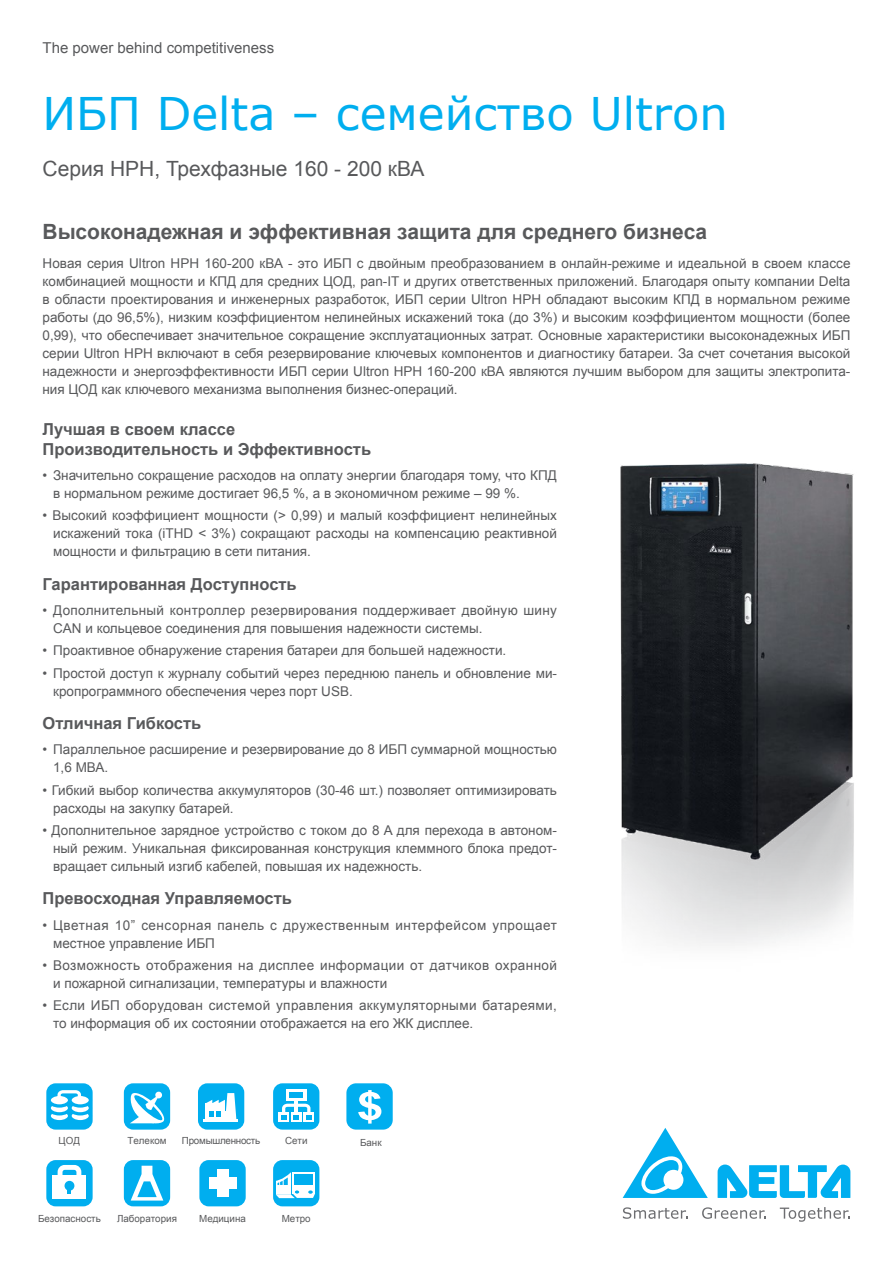
<style>
.page{position:relative;width:893px;height:1263px;background:#fff}
.page>*{position:absolute;margin:0;border:0;box-sizing:border-box;transform-origin:0 0}
.t1{font:45px "Verdana";color:#00aeef}
.t2{font:700 21px "Arial";color:#58595b}
.t3{font:21px "Arial";color:#58595b}
.t4{font:700 16.5px/19.5px "Arial";color:#58595b}
.t5{font:15px "Arial";color:#58595b}
.t6{font:13.5px/18px "Arial";color:#58595b}
.t7{font:13.5px/18px "Arial";letter-spacing:.03em;color:#58595b}
.t8{font:13.5px/18px "Arial";letter-spacing:.04em;color:#58595b}
.t9{font:9.75px "Arial";color:#58595b}
.t10{font:9.75px "Arial";letter-spacing:-.025em;color:#58595b}
</style>
<div class="page">
<svg style="left:718px;top:1164px;width:132px;height:34px"></svg>
<svg style="left:623px;top:1128px;width:85px;height:70px"></svg>
<svg style="left:623px;top:1207px;width:65px;height:12px"></svg>
<svg style="left:702px;top:1207px;width:64px;height:12px"></svg>
<svg style="left:780px;top:1207px;width:70px;height:15px"></svg>
<div style="left:46px;top:1160px;width:47px;height:46px;background:#00aeef;border-radius:9px"></div>
<div style="left:58px;top:1165px;width:23px;height:25px;border:5px solid #fff;border-radius:5px"></div>
<div style="left:53px;top:1176px;width:33px;height:23px;background:#fff"></div>
<div style="left:65px;top:1181px;width:9px;height:10px;background:#00aeef;border-radius:50%"></div>
<div style="left:124px;top:1160px;width:46px;height:46px;background:#00aeef;border-radius:9px"></div>
<svg style="left:131px;top:1166px;width:32px;height:34px"></svg>
<div style="left:124px;top:1083px;width:46px;height:46px;background:#00aeef;border-radius:9px"></div>
<svg style="left:130px;top:1091px;width:35px;height:33px"></svg>
<div style="left:46px;top:1083px;width:47px;height:46px;background:#00aeef;border-radius:9px"></div>
<svg style="left:49px;top:1110px;width:21px;height:12px"></svg>
<div style="left:48px;top:1108px;width:23px;height:15px;border:3px solid #00aeef;border-radius:50%"></div>
<svg style="left:49px;top:1102px;width:21px;height:12px"></svg>
<div style="left:48px;top:1100px;width:23px;height:15px;border:3px solid #00aeef;border-radius:50%"></div>
<div style="left:49px;top:1094px;width:21px;height:12px;background:#fff;border-radius:50%"></div>
<div style="left:48px;top:1093px;width:23px;height:14px;border:3px solid #00aeef;border-radius:50%"></div>
<svg style="left:70px;top:1110px;width:20px;height:12px"></svg>
<div style="left:68px;top:1108px;width:24px;height:15px;border:3px solid #00aeef;border-radius:50%"></div>
<svg style="left:70px;top:1102px;width:20px;height:12px"></svg>
<div style="left:68px;top:1100px;width:24px;height:15px;border:3px solid #00aeef;border-radius:50%"></div>
<div style="left:70px;top:1094px;width:20px;height:12px;background:#fff;border-radius:50%"></div>
<div style="left:68px;top:1093px;width:24px;height:14px;border:3px solid #00aeef;border-radius:50%"></div>
<svg style="left:57px;top:1090px;width:24px;height:12px"></svg>
<div style="left:198px;top:1083px;width:46px;height:46px;background:#00aeef;border-radius:9px"></div>
<hr style="left:204px;top:1119px;width:34px;height:3px;background:#fff">
<svg style="left:206px;top:1093px;width:31px;height:26px"></svg>
<div style="left:273px;top:1083px;width:46px;height:46px;background:#00aeef;border-radius:9px"></div>
<svg style="left:286px;top:1089px;width:21px;height:11px"></svg>
<div style="left:290px;top:1092px;width:13px;height:5px;background:#00aeef"></div>
<svg style="left:278px;top:1112px;width:11px;height:10px"></svg>
<svg style="left:291px;top:1119px;width:10px;height:3px"></svg>
<svg style="left:304px;top:1112px;width:10px;height:10px"></svg>
<svg style="left:281px;top:1100px;width:30px;height:19px"></svg>
<div style="left:273px;top:1160px;width:46px;height:46px;background:#00aeef;border-radius:9px"></div>
<svg style="left:276px;top:1172px;width:39px;height:26px"></svg>
<div style="left:199px;top:1160px;width:47px;height:46px;background:#00aeef;border-radius:9px"></div>
<div style="left:217px;top:1169px;width:11px;height:28px;background:#fff"></div>
<div style="left:209px;top:1178px;width:28px;height:11px;background:#fff"></div>
<div style="left:346px;top:1083px;width:47px;height:46px;background:#00aeef;border-radius:10px"></div>
<svg style="left:358px;top:1090px;width:23px;height:33px"></svg>
<img style="left:620px;top:463px;width:234px;height:483px">
<p class="t5" style="left:43px;top:38px;width:233px">The power behind competitiveness</p>
<h1 class="t1" style="left:43px;top:83px;width:687px">ИБП Delta – семейство Ultron</h1>
<h2 class="t3" style="left:43px;top:155px;width:383px">Серия HPH, Трехфазные 160 - 200 кВА</h2>
<h2 class="t2" style="left:43px;top:218px;width:666px">Высоконадежная и эффективная защита для среднего бизнеса</h2>
<p class="t6" style="left:43px;top:255px;width:809px;text-align:justify">Новая серия Ultron HPH 160-200 кВА - это ИБП с двойным преобразованием в онлайн-режиме и идеальной в своем классе комбинацией мощности и КПД для средних ЦОД, pan-IT и других ответственных приложений. Благодаря опыту компании Delta в области проектирования и инженерных разработок, ИБП серии Ultron HPH обладают высоким КПД в нормальном режиме работы (до 96,5%), низким коэффициентом нелинейных искажений тока (до 3%) и высоким коэффициентом мощности (более 0,99), что обеспечивает значительное сокращение эксплуатационных затрат. Основные характеристики высоконадежных ИБП серии Ultron HPH включают в себя резервирование ключевых компонентов и диагностику батареи. За счет сочетания высокой надежности и энергоэффективности ИБП серии Ultron HPH 160-200 кВА являются лучшим выбором для защиты электропита&shy;ния ЦОД как ключевого механизма выполнения бизнес-операций.</p>
<p class="t4" style="left:43px;top:420px;width:330px">Лучшая в своем классе<br>Производительность и Эффективность</p>
<p class="t6" style="left:53px;top:466px;width:505px;text-indent:-11px">• Значительно сокращение расходов на оплату энергии благодаря тому, что КПД в нормальном режиме достигает 96,5 %, а в экономичном режиме – 99 %.</p>
<p class="t6" style="left:53px;top:507px;width:505px;text-align:justify;text-indent:-11px">• Высокий коэффициент мощности (&gt; 0,99) и малый коэффициент нелинейных искажений тока (iTHD &lt; 3%) сокращают расходы на компенсацию реактивной мощности и фильтрацию в сети питания.</p>
<p class="t4" style="left:43px;top:575px;width:256px">Гарантированная Доступность</p>
<p class="t6" style="left:53px;top:601px;width:505px;text-indent:-11px">• Дополнительный контроллер резервирования поддерживает двойную шину<br>CAN и кольцевое соединения для повышения надежности системы.</p>
<p class="t6" style="left:43px;top:642px;width:465px">• Проактивное обнаружение старения батареи для большей надежности.</p>
<p class="t6" style="left:53px;top:664px;width:505px;text-indent:-11px">• Простой доступ к журналу событий через переднюю панель и обновление ми&shy;кропрограммного обеспечения через порт USB.</p>
<p class="t4" style="left:43px;top:714px;width:160px">Отличная Гибкость</p>
<p class="t6" style="left:53px;top:741px;width:505px;text-indent:-11px">• Параллельное расширение и резервирование до 8 ИБП суммарной мощностью<br>1,6 МВА.</p>
<p class="t6" style="left:53px;top:781px;width:505px;text-indent:-11px">• Гибкий выбор количества аккумуляторов (30-46 шт.) позволяет оптимизировать расходы на закупку батарей.</p>
<p class="t6" style="left:53px;top:821px;width:505px;text-align:justify;text-indent:-11px">• Дополнительное зарядное устройство с током до 8 A для перехода в автоном&shy;ный режим. Уникальная фиксированная конструкция клеммного блока предот&shy;вращает сильный изгиб кабелей, повышая их надежность.</p>
<p class="t4" style="left:43px;top:889px;width:251px">Превосходная Управляемость</p>
<p class="t8" style="left:53px;top:916px;width:505px;text-indent:-11px">• Цветная 10” сенсорная панель с дружественным интерфейсом упрощает местное управление ИБП</p>
<p class="t7" style="left:53px;top:956px;width:505px;text-indent:-11px">• Возможность отображения на дисплее информации от датчиков охранной и пожарной сигнализации, температуры и влажности</p>
<p class="t6" style="left:53px;top:996px;width:505px;text-indent:-11px">• Если ИБП оборудован системой управления аккумуляторными батареями, то информация об их состоянии отображается на его ЖК дисплее.</p>
<p class="t9" style="left:59px;top:1134px;width:23px">ЦОД</p>
<p class="t9" style="left:127px;top:1134px;width:41px">Телеком</p>
<p class="t9" style="left:285px;top:1134px;width:24px">Сети</p>
<p class="t10" style="left:182px;top:1134px;width:80px">Промышленность</p>
<p class="t9" style="left:360px;top:1136px;width:23px">Банк</p>
<p class="t9" style="left:38px;top:1212px;width:64px">Безопасность</p>
<p class="t9" style="left:117px;top:1212px;width:62px">Лаборатория</p>
<p class="t9" style="left:282px;top:1212px;width:30px">Метро</p>
<p class="t9" style="left:199px;top:1212px;width:48px">Медицина</p>
</div>
